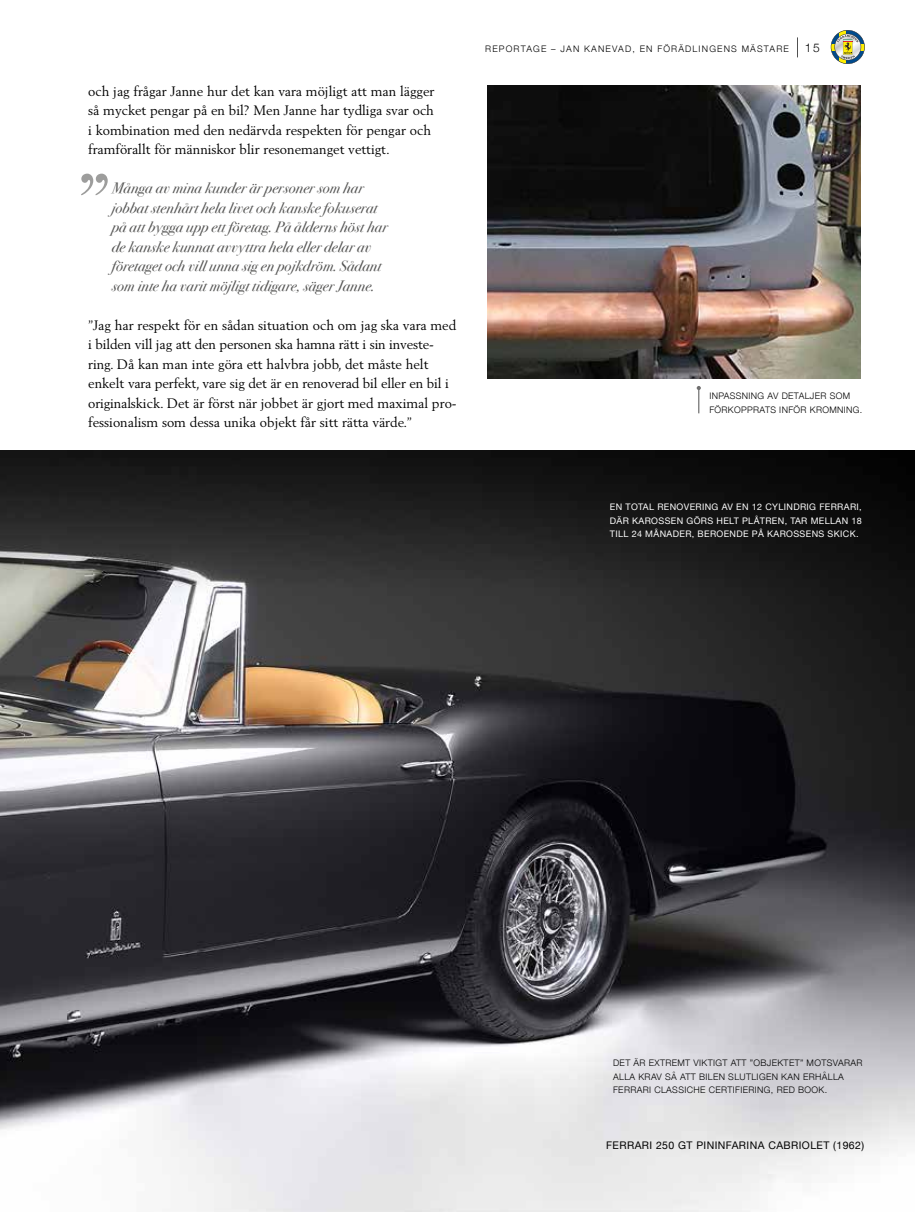
<style>
.page{position:relative;width:915px;height:1212px;background:#fff}
.page>*{position:absolute;margin:0;border:0;box-sizing:border-box;transform-origin:0 0}
.t1{font:italic 97.5px "Bodoni Svty Two ITCTT";color:#9d9d9c}
.t2{font:italic 15px/19.5px "Bodoni Svty Two ITCTT";letter-spacing:.01em;color:#575756}
.t3{font:13.5px/19.5px "Berling LT Std";color:#000}
.t4{font:300 12px "Helvetica Neue";color:#000}
.t5{font:10.5px "Helvetica Neue";letter-spacing:.04em;color:#000}
.t6{font:300 9px/13.5px "Helvetica Neue";letter-spacing:.04em;color:#000}
.t7{font:9px/13.5px "Helvetica Neue";letter-spacing:.04em;color:#fff;text-align:justify}
.t8{font:300 9px "Helvetica Neue";letter-spacing:.13em;color:#000}
</style>
<div class="page">
<img style="left:0;top:451px;width:914px;height:761px">
<svg style="left:696px;top:386px;width:4px;height:27px"></svg>
<img style="left:487px;top:86px;width:373px;height:292px">
<svg style="left:830px;top:30px;width:34px;height:34px"></svg>
<svg style="left:797px;top:37px;width:1px;height:20px"></svg>
<p class="t3" style="left:88px;top:81px;width:347px">och jag frågar Janne hur det kan vara möjligt att man lägger så mycket pengar på en bil? Men Janne har tydliga svar och i kombination med den nedärvda respekten för pengar och framförallt för människor blir resonemanget vettigt.</p>
<p class="t2" style="left:112px;top:177px;width:277px">Många av mina kunder är personer som har jobbat stenhårt hela livet och kanske fokuserat på att bygga upp ett företag. På ålderns höst har de kanske kunnat avvyttra hela eller delar av företaget och vill unna sig en pojkdröm. Sådant som inte ha varit möjligt tidigare, säger Janne.</p>
<p class="t3" style="left:88px;top:315px;width:370px">”Jag har respekt för en sådan situation och om jag ska vara med i bilden vill jag att den personen ska hamna rätt i sin investe&shy;ring. Då kan man inte göra ett halvbra jobb, det måste helt enkelt vara perfekt, vare sig det är en renoverad bil eller en bil i originalskick. Det är först när jobbet är gjort med maximal pro&shy;fessionalism som dessa unika objekt får sitt rätta värde.”</p>
<h1 class="t1" style="left:62px;top:125px;width:36px">”</h1>
<p class="t8" style="left:485px;top:42px;width:305px">REPORTAGE – JAN KANEVAD, EN FÖRÄDLINGENS MÄSTARE</p>
<p class="t4" style="left:804px;top:38px;width:16px">15</p>
<p class="t6" style="left:709px;top:388px;width:155px">INPASSNING AV DETALJER SOM<br>FÖRKOPPRATS INFÖR KROMNING.</p>
<p class="t7" style="left:609px;top:501px;width:253px">EN TOTAL RENOVERING AV EN 12 CYLINDRIG FERRARI, DÄR KAROSSEN GÖRS HELT PLÅTREN, TAR MELLAN 18<br>TILL 24 MÅNADER, BEROENDE PÅ KAROSSENS SKICK.</p>
<p class="t6" style="left:613px;top:1056px;width:251px">DET ÄR EXTREMT VIKTIGT ATT ”OBJEKTET” MOTSVARAR<br>ALLA KRAV SÅ ATT BILEN SLUTLIGEN KAN ERHÅLLA<br>FERRARI CLASSICHE CERTIFIERING, RED BOOK.</p>
<p class="t5" style="left:606px;top:1137px;width:259px">FERRARI 250 GT PININFARINA CABRIOLET (1962)</p>
</div>
